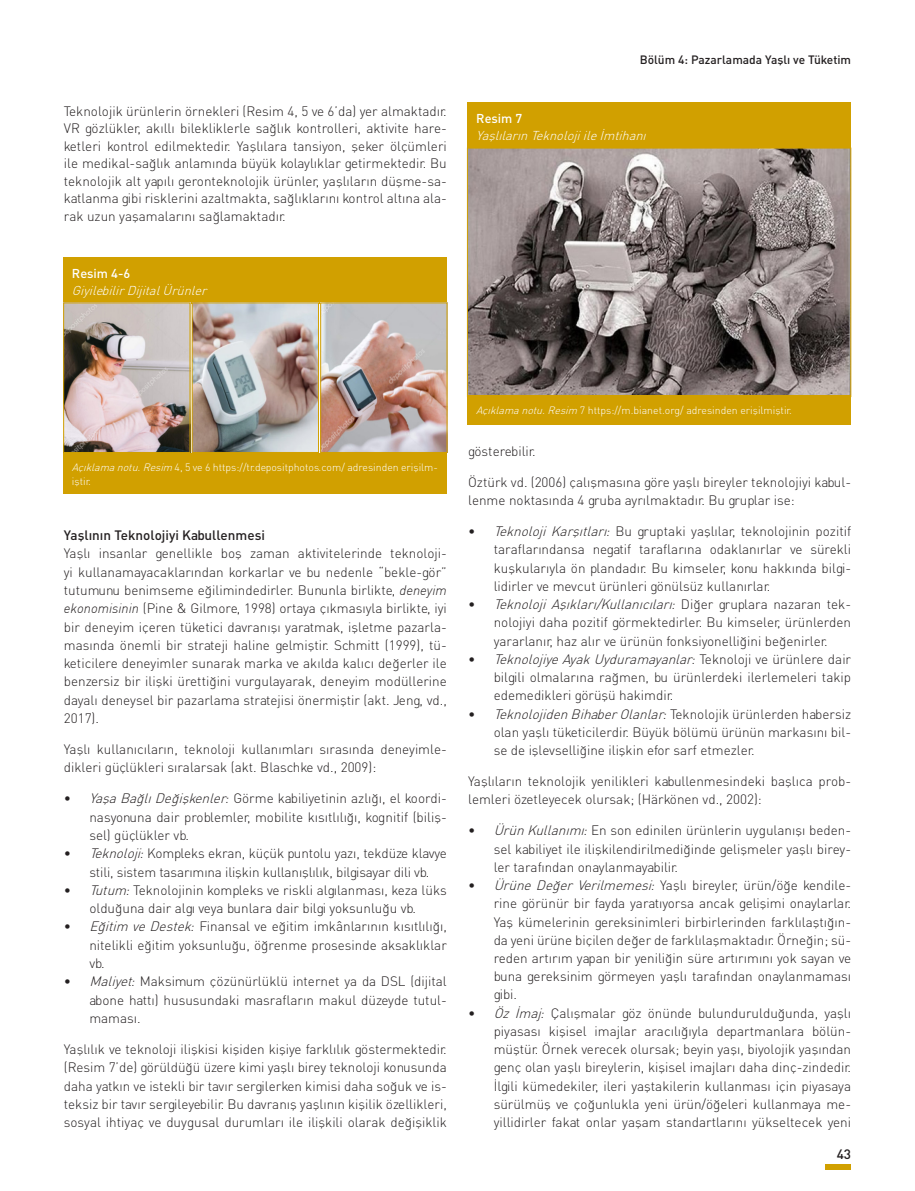
<style>
.page{position:relative;width:915px;height:1191px;background:#fff}
.page>*{position:absolute;margin:0;border:0;box-sizing:border-box;transform-origin:0 0}
.t1{font:13.5px/18.3px "DINT Light Tr";color:#231f20;text-align:justify}
.t2{font:13.5px "DIN Medium Tr";color:#231f20}
.t3{font:italic 12.75px "DINT Light Tr";color:#fff}
.t4{font:12.75px "DIN Medium Tr";color:#fff}
.t5{font:12px "DIN Medium Tr";color:#231f20}
.t6{font:10.5px/13.5px "DINT Light Tr";color:#fff}
.s1{font-style:italic}
.s2{font-family:"DIN";font-weight:300;font-style:italic}
</style>
<div class="page">
<div style="left:825px;top:1163px;width:25px;height:6px;background:#d1a000"></div>
<div style="left:467px;top:102px;width:383px;height:46px;background:#d1a000"></div>
<img style="left:469px;top:150px;width:379px;height:245px">
<div style="left:467px;top:395px;width:383px;height:29px;background:#d1a000"></div>
<div style="left:63px;top:257px;width:383px;height:46px;background:#d1a000"></div>
<img style="left:65px;top:305px;width:123px;height:145px">
<div style="left:63px;top:452px;width:383px;height:41px;background:#d1a000"></div>
<img style="left:194px;top:305px;width:122px;height:145px">
<img style="left:322px;top:305px;width:123px;height:145px">
<p class="t1" style="left:64px;top:102px;width:384px;line-height:17.5px">Teknolojik ürünlerin örnekleri (Resim 4, 5 ve 6’da) yer almaktadır.<br>VR gözlükler, akıllı bilekliklerle sağlık kontrolleri, aktivite hare&shy;ketleri kontrol edilmektedir. Yaşlılara tansiyon, şeker ölçümleri ile medikal-sağlık anlamında büyük kolaylıklar getirmektedir. Bu teknolojik alt yapılı geronteknolojik ürünler, yaşlıların düşme-sa&shy;katlanma gibi risklerini azaltmakta, sağlıklarını kontrol altına ala&shy;rak uzun yaşamalarını sağlamaktadır.</p>
<p class="t4" style="left:72px;top:265px;width:60px">Resim 4-6</p>
<p class="t3" style="left:72px;top:282px;width:140px">GiyilebilirDijitalÜrünler</p>
<p class="t5" style="left:639px;top:52px;width:213px">Bölüm 4: Pazarlamada Yaşlı ve Tüketim</p>
<p class="t4" style="left:476px;top:111px;width:47px">Resim 7</p>
<p class="t3" style="left:476px;top:127px;width:175px">YaşlılarınTeknolojiileİmtihanı</p>
<p class="t6" style="left:72px;top:461px;width:367px"><span class="s1">Açıklamanotu.Resim</span> 4, 5 ve 6 https://tr.depositphotos.com/ adresinden erişilm&shy;iştir.</p>
<p class="t2" style="left:64px;top:526px;width:202px">Yaşlının Teknolojiyi Kabullenmesi</p>
<p class="t1" style="left:64px;top:544px;width:384px">Yaşlı insanlar genellikle boş zaman aktivitelerinde teknoloji&shy;yi kullanamayacaklarından korkarlar ve bu nedenle “bekle-gör” tutumunu benimseme eğilimindedirler. Bununla birlikte, <span class="s2">deneyim ekonomisinin</span> (Pine &amp; Gilmore, 1998) ortaya çıkmasıyla birlikte, iyi bir deneyim içeren tüketici davranışı yaratmak, işletme pazarla&shy;masında önemli bir strateji haline gelmiştir. Schmitt (1999), tü&shy;keticilere deneyimler sunarak marka ve akılda kalıcı değerler ile benzersiz bir ilişki ürettiğini vurgulayarak, deneyim modüllerine dayalı deneysel bir pazarlama stratejisi önermiştir (akt. Jeng, vd., 2017).</p>
<p class="t1" style="left:64px;top:740px;width:384px">Yaşlı kullanıcıların, teknoloji kullanımları sırasında deneyimle&shy;dikleri güçlükleri sıralarsak (akt. Blaschke vd., 2009):</p>
<p class="t1" style="left:89px;top:789px;width:359px;text-indent:-26px">• <span class="s1">YaşaBağlıDeğişkenler</span><span class="s2">:</span> Görme kabiliyetinin azlığı, el koordi&shy;nasyonuna dair problemler, mobilite kısıtlılığı, kognitif (biliş&shy;sel) güçlükler vb.</p>
<p class="t1" style="left:89px;top:844px;width:359px;text-indent:-26px">• <span class="s1">Teknoloji</span><span class="s2">:</span> Kompleks ekran, küçük puntolu yazı, tekdüze klavye stili, sistem tasarımına ilişkin kullanışlılık, bilgisayar dili vb.</p>
<p class="t1" style="left:64px;top:880px;width:384px;text-align:center">• <span class="s1">Tutum</span><span class="s2">:</span> Teknolojinin kompleks ve riskli algılanması, keza lüks olduğuna dair algı veya bunlara dair bilgi yoksunluğu vb.</p>
<p class="t1" style="left:89px;top:917px;width:359px;text-indent:-26px">• <span class="s1">Eğitim veDestek</span><span class="s2">:</span> Finansal ve eğitim imkânlarının kısıtlılığı, nitelikli eğitim yoksunluğu, öğrenme prosesinde aksaklıklar vb.</p>
<p class="t1" style="left:89px;top:972px;width:359px;text-indent:-26px">• <span class="s1">Maliyet</span><span class="s2">:</span> Maksimum çözünürlüklü internet ya da DSL (dijital abone hattı) hususundaki masrafların makul düzeyde tutul&shy;maması.</p>
<p class="t1" style="left:64px;top:1039px;width:384px">Yaşlılık ve teknoloji ilişkisi kişiden kişiye farklılık göstermektedir. (Resim 7’de) görüldüğü üzere kimi yaşlı birey teknoloji konusunda daha yatkın ve istekli bir tavır sergilerken kimisi daha soğuk ve is&shy;teksiz bir tavır sergileyebilir. Bu davranış yaşlının kişilik özellikleri, sosyal ihtiyaç ve duygusal durumları ile ilişkili olarak değişiklik</p>
<p class="t6" style="left:476px;top:403px;width:317px"><span class="s1">Açıklamanotu.Resim</span> 7 https://m.bianet.org/ adresinden erişilmiştir.</p>
<p class="t1" style="left:468px;top:442px;width:69px">gösterebilir.</p>
<p class="t1" style="left:468px;top:473px;width:384px">Öztürk vd. (2006) çalışmasına göre yaşlı bireyler teknolojiyi kabul&shy;lenme noktasında 4 gruba ayrılmaktadır. Bu gruplar ise:</p>
<p class="t1" style="left:493px;top:522px;width:359px;text-indent:-26px">• <span class="s1">Teknoloji Karşıtları</span><span class="s2">:</span> Bu gruptaki yaşlılar, teknolojinin pozitif taraflarındansa negatif taraflarına odaklanırlar ve sürekli kuşkularıyla ön plandadır. Bu kimseler, konu hakkında bilgi&shy;lidirler ve mevcut ürünleri gönülsüz kullanırlar.</p>
<p class="t1" style="left:493px;top:595px;width:359px;text-indent:-26px">• <span class="s1">Teknoloji Aşıkları/Kullanıcıları</span><span class="s2">:</span> D i ğ e r g r u p la ra n a z a ra n t e k - nolojiyi daha pozitif görmektedirler. Bu kimseler, ürünlerden yararlanır, haz alır ve ürünün fonksiyonelliğini beğenirler.</p>
<p class="t1" style="left:493px;top:649px;width:359px;text-indent:-26px">• <span class="s1">TeknolojiyeAyakUyduramayanlar</span><span class="s2">:</span> Te k n o l oj i ve ü r ü n l e re d a i r bilgili olmalarına rağmen, bu ürünlerdeki ilerlemeleri takip edemedikleri görüşü hakimdir.</p>
<p class="t1" style="left:493px;top:704px;width:359px;text-indent:-26px">• <span class="s1">TeknolojidenBihaberOlanlar</span><span class="s2">:</span> Teknolojik ürünlerden habersiz olan yaşlı tüketicilerdir. Büyük bölümü ürünün markasını bil&shy;se de işlevselliğine ilişkin efor sarf etmezler.</p>
<p class="t1" style="left:468px;top:772px;width:384px">Yaşlıların teknolojik yenilikleri kabullenmesindeki başlıca prob&shy;lemleri özetleyecek olursak; (Härkönen vd., 2002):</p>
<p class="t1" style="left:493px;top:821px;width:359px;text-indent:-26px">• <span class="s1">ÜrünKullanımı</span><span class="s2">:</span> En son edinilen ürünlerin uygulanışı beden&shy;sel kabiliyet ile ilişkilendirilmediğinde gelişmeler yaşlı birey&shy;ler tarafından onaylanmayabilir.</p>
<p class="t1" style="left:493px;top:876px;width:359px;text-indent:-26px">• <span class="s1">Ürüne Değer Verilmemesi</span><span class="s2">:</span> Yaşlı bireyler, ürün/öğe kendile&shy;rine görünür bir fayda yaratıyorsa ancak gelişimi onaylarlar.<br>Yaş kümelerinin gereksinimleri birbirlerinden farklılaştığın&shy;da yeni ürüne biçilen değer de farklılaşmaktadır. Örneğin; sü&shy;reden artırım yapan bir yeniliğin süre artırımını yok sayan ve buna gereksinim görmeyen yaşlı tarafından onaylanmaması gibi.</p>
<p class="t1" style="left:493px;top:1003px;width:359px;text-indent:-26px">• <span class="s1">Öz İmaj</span><span class="s2">:</span> Çalışmalar göz önünde bulundurulduğunda, yaşlı piyasası kişisel imajlar aracılığıyla departmanlara bölün&shy;müştür. Örnek verecek olursak; beyin yaşı, biyolojik yaşından genç olan yaşlı bireylerin, kişisel imajları daha dinç-zindedir.<br>İlgili kümedekiler, ileri yaştakilerin kullanması için piyasaya sürülmüş ve çoğunlukla yeni ürün/öğeleri kullanmaya me&shy;yillidirler fakat onlar yaşam standartlarını yükseltecek yeni</p>
<p class="t2" style="left:836px;top:1145px;width:16px">43</p>
</div>
